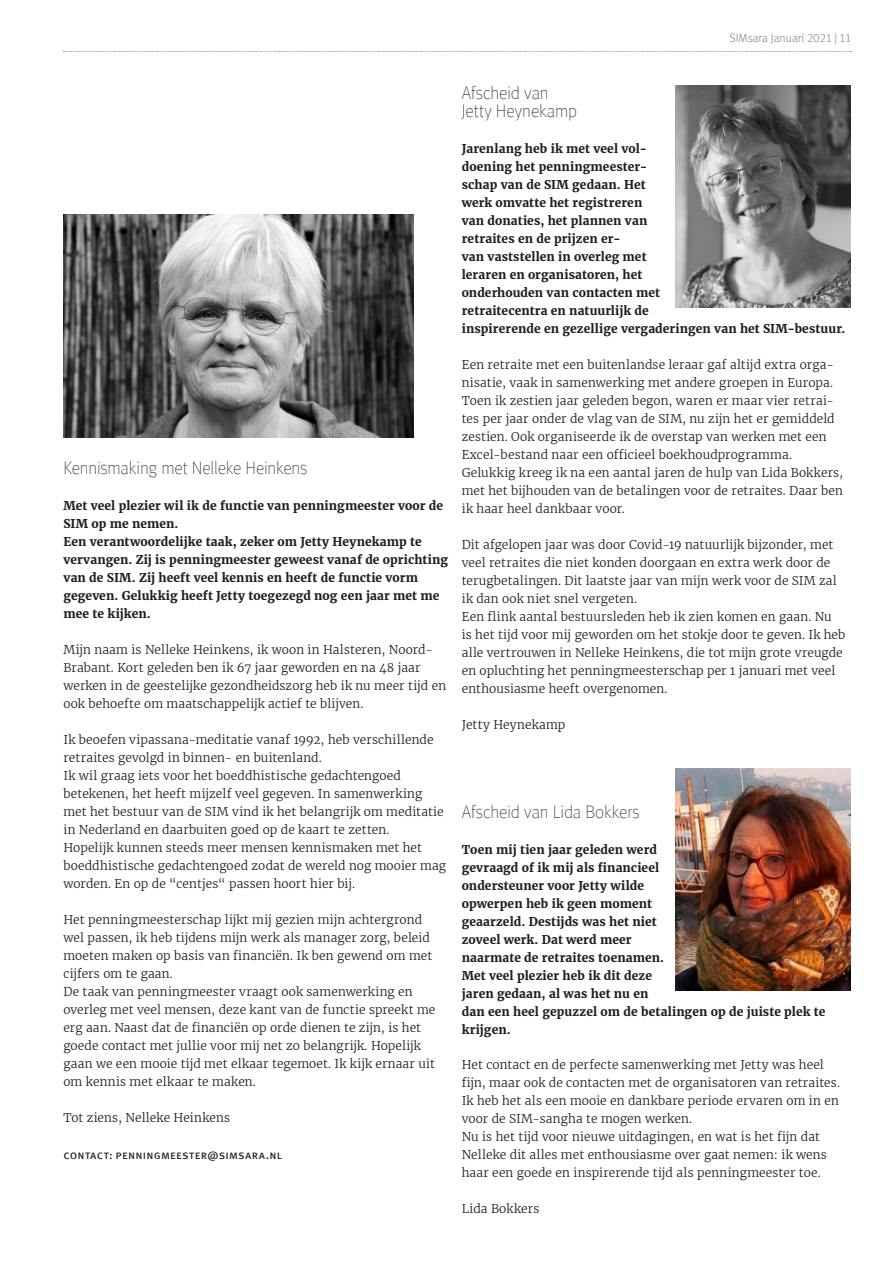
<style>
.page{position:relative;width:893px;height:1263px;background:#fff}
.page>*{position:absolute;margin:0;border:0;box-sizing:border-box;transform-origin:0 0}
.t1{font:100 18px "Meta";letter-spacing:-.01em;color:#231f20}
.t2{font:300 12px/18px "Merriweather";letter-spacing:.01em;color:#231f20}
.t3{font:700 12px/18px "Merriweather";letter-spacing:.01em;color:#231f20}
.t4{font:12px "Meta Book LF Caps";letter-spacing:.02em;color:#231f20}
.t5{font:12px "Meta Light LF";color:#838485}
</style>
<div class="page">
<svg style="left:63px;top:51px;width:789px;height:1px"></svg>
<img style="left:64px;top:215px;width:349px;height:222px">
<img style="left:675px;top:85px;width:176px;height:222px">
<img style="left:675px;top:768px;width:176px;height:223px">
<p class="t5" style="left:730px;top:32px;width:123px">SIMsara Januari 2021 | 11</p>
<p class="t1" style="left:63px;top:457px;width:245px">Kennismaking met Nelleke Heinkens</p>
<p class="t3" style="left:63px;top:496px;width:381px">Met veel plezier wil ik de functie van penningmeester voor de<br>SIM op me nemen.</p>
<p class="t3" style="left:63px;top:532px;width:386px">Een verantwoordelijke taak, zeker om Jetty Heynekamp te vervangen. Zij is penningmeester geweest vanaf de oprichting van de SIM. Zij heeft veel kennis en heeft de functie vorm gegeven. Gelukkig heeft Jetty toegezegd nog een jaar met me mee te kijken.</p>
<p class="t2" style="left:63px;top:640px;width:384px">Mijn naam is Nelleke Heinkens, ik woon in Halsteren, Noord-Brabant. Kort geleden ben ik 67 jaar geworden en na 48 jaar werken in de geestelijke gezondheidszorg heb ik nu meer tijd en ook behoefte om maatschappelijk actief te blijven.</p>
<p class="t2" style="left:63px;top:730px;width:372px">Ik beoefen vipassana-meditatie vanaf 1992, heb verschillende retraites gevolgd in binnen- en buitenland.</p>
<p class="t2" style="left:63px;top:766px;width:384px">Ik wil graag iets voor het boeddhistische gedachtengoed betekenen, het heeft mijzelf veel gegeven. In samenwerking met het bestuur van de SIM vind ik het belangrijk om meditatie in Nederland en daarbuiten goed op de kaart te zetten.<br>Hopelijk kunnen steeds meer mensen kennismaken met het boeddhistische gedachtengoed zodat de wereld nog mooier mag worden. En op de “centjes“ passen hoort hier bij.</p>
<p class="t2" style="left:63px;top:910px;width:370px">Het penningmeesterschap lijkt mij gezien mijn achtergrond wel passen, ik heb tijdens mijn werk als manager zorg, beleid moeten maken op basis van financiën. Ik ben gewend om met cijfers om te gaan.</p>
<p class="t2" style="left:63px;top:982px;width:373px">De taak van penningmeester vraagt ook samenwerking en overleg met veel mensen, deze kant van de functie spreekt me erg aan. Naast dat de financiën op orde dienen te zijn, is het goede contact met jullie voor mij net zo belangrijk. Hopelijk gaan we een mooie tijd met elkaar tegemoet. Ik kijk ernaar uit om kennis met elkaar te maken.</p>
<p class="t2" style="left:63px;top:1108px;width:168px">Tot ziens, Nelleke Heinkens</p>
<p class="t4" style="left:63px;top:1148px;width:220px">contact: penningmeester@simsara.nl</p>
<p class="t1" style="left:462px;top:83px;width:88px">Afscheid van</p>
<p class="t1" style="left:462px;top:101px;width:117px">Jetty Heynekamp</p>
<p class="t3" style="left:462px;top:140px;width:385px">Jarenlang heb ik met veel vol-<br>doening het penningmeester-<br>schap van de SIM gedaan. Het<br>werk omvatte het registreren<br>van donaties, het plannen van<br>retraites en de prijzen er-<br>van vaststellen in overleg met<br>leraren en organisatoren, het<br>onderhouden van contacten met<br>retraitecentra en natuurlijk de<br>inspirerende en gezellige vergaderingen van het SIM-bestuur.</p>
<p class="t2" style="left:462px;top:356px;width:374px">Een retraite met een buitenlandse leraar gaf altijd extra orga&shy;nisatie, vaak in samenwerking met andere groepen in Europa.<br>Toen ik zestien jaar geleden begon, waren er maar vier retrai&shy;tes per jaar onder de vlag van de SIM, nu zijn het er gemiddeld zestien. Ook organiseerde ik de overstap van werken met een Excel-bestand naar een officieel boekhoudprogramma.</p>
<p class="t2" style="left:462px;top:464px;width:383px;text-align:justify">Gelukkig kreeg ik na een aantal jaren de hulp van Lida Bokkers, met het bijhouden van de betalingen voor de retraites. Daar ben ik haar heel dankbaar voor.</p>
<p class="t2" style="left:462px;top:536px;width:377px">Dit afgelopen jaar was door Covid-19 natuurlijk bijzonder, met veel retraites die niet konden doorgaan en extra werk door de terugbetalingen. Dit laatste jaar van mijn werk voor de SIM zal ik dan ook niet snel vergeten.</p>
<p class="t2" style="left:462px;top:608px;width:385px">Een flink aantal bestuursleden heb ik zien komen en gaan. Nu<br>is het tijd voor mij geworden om het stokje door te geven. Ik heb alle vertrouwen in Nelleke Heinkens, die tot mijn grote vreugde en opluchting het penningmeesterschap per 1 januari met veel enthousiasme heeft overgenomen.</p>
<p class="t2" style="left:462px;top:716px;width:105px">Jetty Heynekamp</p>
<p class="t1" style="left:462px;top:802px;width:180px">Afscheid van Lida Bokkers</p>
<p class="t3" style="left:462px;top:841px;width:365px">Toen mij tien jaar geleden werd<br>gevraagd of ik mij als financieel<br>ondersteuner voor Jetty wilde<br>opwerpen heb ik geen moment<br>geaarzeld. Destijds was het niet<br>zoveel werk. Dat werd meer<br>naarmate de retraites toenamen.<br>Met veel plezier heb ik dit deze<br>jaren gedaan, al was het nu en<br>dan een heel gepuzzel om de betalingen op de juiste plek te krijgen.</p>
<p class="t2" style="left:462px;top:1055px;width:380px">Het contact en de perfecte samenwerking met Jetty was heel fijn, maar ook de contacten met de organisatoren van retraites.<br>Ik heb het als een mooie en dankbare periode ervaren om in en voor de SIM-sangha te mogen werken.</p>
<p class="t2" style="left:462px;top:1127px;width:367px">Nu is het tijd voor nieuwe uitdagingen, en wat is het fijn dat<br>Nelleke dit alles met enthousiasme over gaat nemen: ik wens haar een goede en inspirerende tijd als penningmeester toe.</p>
<p class="t2" style="left:462px;top:1199px;width:79px">Lida Bokkers</p>
</div>
